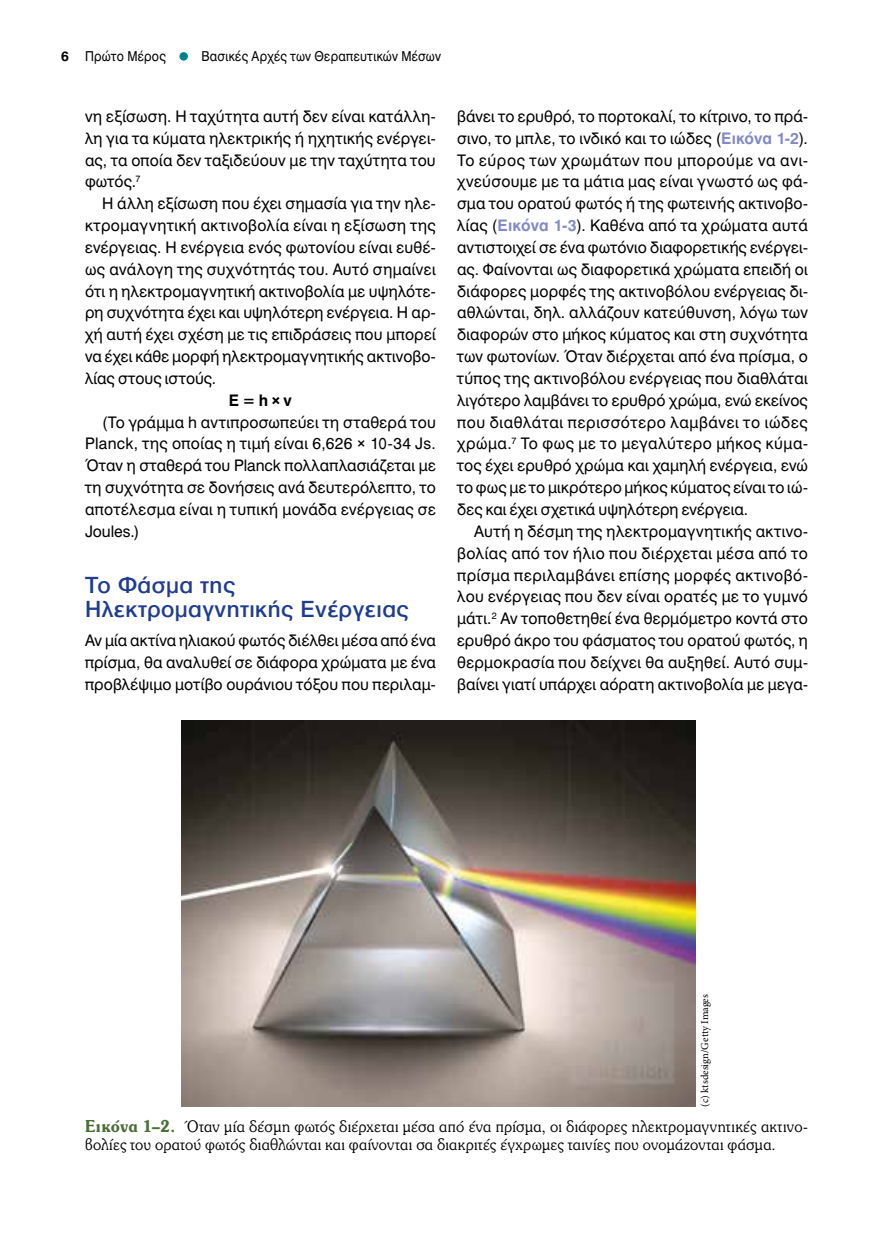
<style>
.page{position:relative;width:893px;height:1234px;background:#fff}
.page>*{position:absolute;margin:0;border:0;box-sizing:border-box;transform-origin:0 0}
.t1{font:500 24px/24px "CF Helvetica";letter-spacing:.02em;color:#1f3c90}
.t2{font:300 17.4px/18px "UB Souvenir";letter-spacing:.015em;color:#000;scale:.92 1}
.t3{font:15.75px/21.9px "UB Helvetica";letter-spacing:.01em;color:#000;text-align:justify}
.t4{font:15.75px "UB Helvetica Bold";color:#000}
.t5{font:13.5px "UB Helvetica";letter-spacing:.02em;color:#000;scale:.9 1}
.t6{font:10.5px "Minion Pro";color:#000}
.s1{font-family:"UB Helvetica Bold"}
.s2{font-family:"Arial";font-weight:700}
.s3{font-family:"Arial"}
.s4{font-family:"UB Helvetica Bold";color:#848ac4}
.s5{font-family:"UB Souvenir Bold";font-weight:400;font-size:18px;color:#4c6e36}
</style>
<div class="page">
<div style="left:179px;top:52px;width:9px;height:9px;background:#008387;border-radius:50%"></div>
<img style="left:181px;top:720px;width:515px;height:386px">
<p class="t5" style="left:61px;top:48px;width:118px"><span class="s1">6</span> Πρώτο Μέρος</p>
<p class="t5" style="left:201px;top:48px;width:268px">Βασικές Αρχές των Θεραπευτικών Μέσων</p>
<p class="t3" style="left:85px;top:105px;width:352px">νη εξίσωση. Η ταχύτητα αυτή δεν είναι κατάλλη&shy;λη για τα κύματα ηλεκτρικής ή ηχητικής ενέργει&shy;ας, τα οποία δεν ταξιδεύουν με την ταχύτητα του φωτός.<sup>7</sup></p>
<p class="t3" style="left:85px;top:192px;width:352px;text-indent:17px">Η άλλη εξίσωση που έχει σημασία για την ηλε&shy;κτρομαγνητική ακτινοβολία είναι η εξίσωση της ενέργειας. Η ενέργεια ενός φωτονίου είναι ευθέ&shy;ως ανάλογη της συχνότητάς του. Αυτό σημαίνει ότι η ηλεκτρομαγνητική ακτινοβολία με υψηλότε&shy;ρη συχνότητα έχει και υψηλότερη ενέργεια. Η αρ&shy;χή αυτή έχει σχέση με τις επιδράσεις που μπορεί να έχει κάθε μορφή ηλεκτρομαγνητικής ακτινοβο&shy;λίας στους ιστούς.</p>
<p class="t4" style="left:229px;top:390px;width:64px">E = h <span class="s2">×</span> v</p>
<p class="t3" style="left:85px;top:411px;width:352px;text-indent:17px">(Το γράμμα h αντιπροσωπεύει τη σταθερά του Planck, της οποίας η τιμή είναι 6,626 <span class="s3">×</span> 10-34 Js.<br>Όταν η σταθερά του Planck πολλαπλασιάζεται με τη συχνότητα σε δονήσεις ανά δευτερόλεπτο, το αποτέλεσμα είναι η τυπική μονάδα ενέργειας σε Joules.)</p>
<h1 class="t1" style="left:85px;top:573px;width:325px">Το Φάσμα της<br>Ηλεκτρομαγνητικής Ενέργειας</h1>
<p class="t3" style="left:85px;top:629px;width:352px">Αν μία ακτίνα ηλιακού φωτός διέλθει μέσα από ένα πρίσμα, θα αναλυθεί σε διάφορα χρώματα με ένα προβλέψιμο μοτίβο ουράνιου τόξου που περιλαμ-</p>
<p class="t3" style="left:457px;top:105px;width:352px">βάνει το ερυθρό, το πορτοκαλί, το κίτρινο, το πρά&shy;σινο, το μπλε, το ινδικό και το ιώδες (<span class="s4">Εικόνα 1-2</span>).<br>Το εύρος των χρωμάτων που μπορούμε να ανι&shy;χνεύσουμε με τα μάτια μας είναι γνωστό ως φά&shy;σμα του ορατού φωτός ή της φωτεινής ακτινοβο&shy;λίας (<span class="s4">Εικόνα 1-3</span>). Καθένα από τα χρώματα αυτά αντιστοιχεί σε ένα φωτόνιο διαφορετικής ενέργει&shy;ας. Φαίνονται ως διαφορετικά χρώματα επειδή οι διάφορες μορφές της ακτινοβόλου ενέργειας δι&shy;αθλώνται, δηλ. αλλάζουν κατεύθυνση, λόγω των διαφορών στο μήκος κύματος και στη συχνότητα των φωτονίων. Όταν διέρχεται από ένα πρίσμα, ο τύπος της ακτινοβόλου ενέργειας που διαθλάται λιγότερο λαμβάνει το ερυθρό χρώμα, ενώ εκείνος που διαθλάται περισσότερο λαμβάνει το ιώδες χρώμα.<sup>7</sup> Το φως με το μεγαλύτερο μήκος κύμα&shy;τος έχει ερυθρό χρώμα και χαμηλή ενέργεια, ενώ το φως με το μικρότερο μήκος κύματος είναι το ιώ&shy;δες και έχει σχετικά υψηλότερη ενέργεια.</p>
<p class="t3" style="left:457px;top:520px;width:352px;text-indent:17px">Αυτή η δέσμη της ηλεκτρομαγνητικής ακτινο&shy;βολίας από τον ήλιο που διέρχεται μέσα από το πρίσμα περιλαμβάνει επίσης μορφές ακτινοβό&shy;λου ενέργειας που δεν είναι ορατές με το γυμνό μάτι.<sup>2</sup> Αν τοποθετηθεί ένα θερμόμετρο κοντά στο ερυθρό άκρο του φάσματος του ορατού φωτός, η θερμοκρασία που δείχνει θα αυξηθεί. Αυτό συμ&shy;βαίνει γιατί υπάρχει αόρατη ακτινοβολία με μεγα-</p>
<p class="t6" style="left:698px;top:1106px;width:114px;rotate:-90deg">(c) ktsdesign/Getty Images</p>
<p class="t2" style="left:85px;top:1117px;width:787px"><span class="s5">Eικόνα 1–2.</span> Όταν μία δέσμη φωτός διέρχεται μέσα από ένα πρίσμα, οι διάφορες ηλεκτρομαγνητικές ακτινο&shy;βολίες του ορατού φωτός διαθλώνται και φαίνονται σα διακριτές έγχρωμες ταινίες που ονομάζονται φάσμα.</p>
</div>
